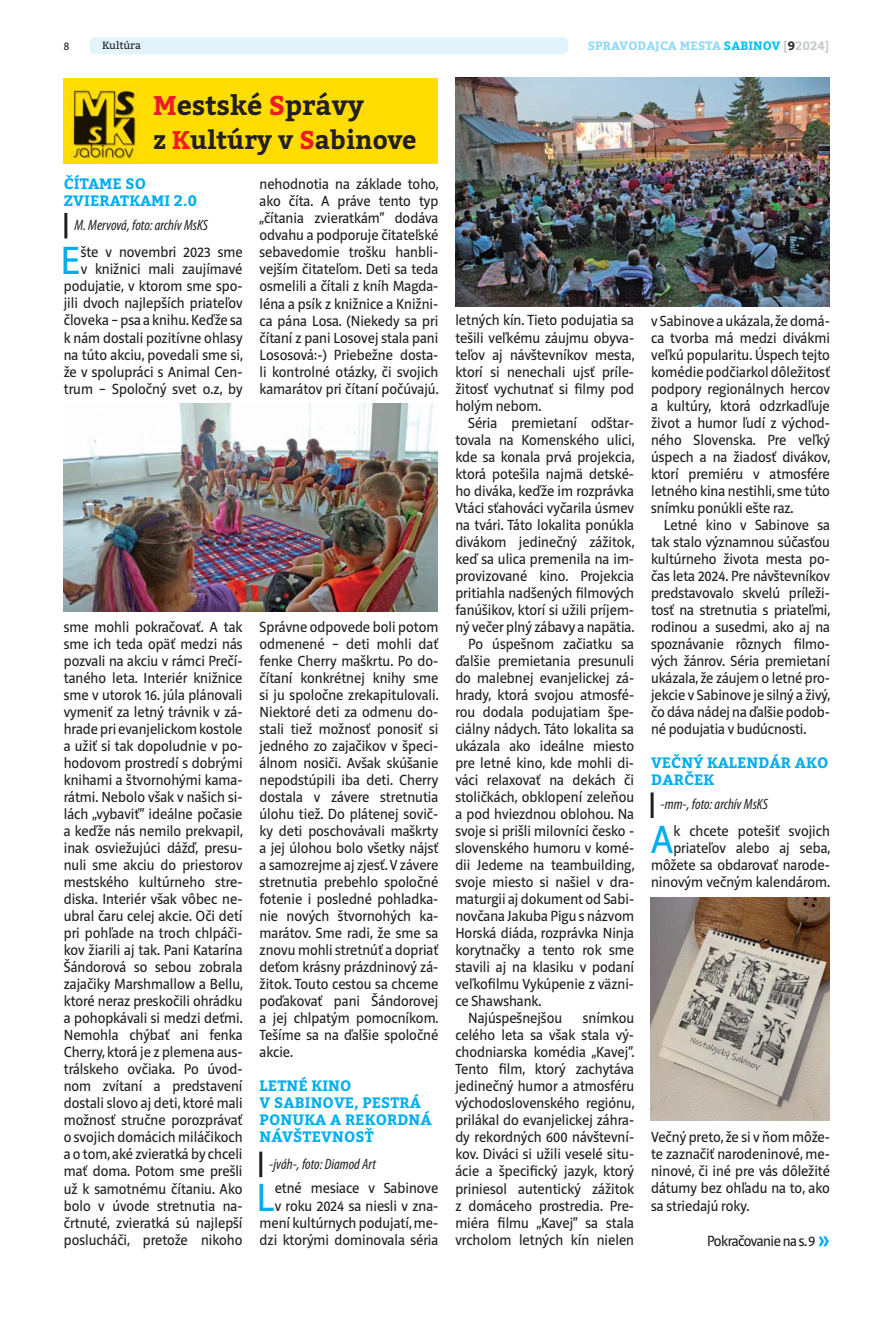
<style>
.page{position:relative;width:893px;height:1319px;background:#fff}
.page>*{position:absolute;margin:0;border:0;box-sizing:border-box;transform-origin:0 0}
.t1{font:40.2px "Riga";color:#00aeef}
.t2{font:700 27px "Bitter";color:#231f20}
.t3{font:700 25.5px "Bitter";color:#231f20}
.t4{font:15px/17px "Riga";color:#231f20;text-align:justify}
.t5{font:700 15px/17px "Bitter";letter-spacing:.01em;color:#00aeef}
.t6{font:italic condensed 15px "Myriad Pro";color:#231f20}
.t7{font:15px "Riga";letter-spacing:-.03em;color:#231f20}
.t8{font:700 12px "Bitter";letter-spacing:.01em;color:#8ed8f8}
.t9{font:12px "Riga";color:#231f20}
.t10{font:10.5px "Bitter";color:#231f20}
.s1{color:#00c0f3}
.s2{color:#c6c8ca}
.s3{color:#231f20}
.s4{color:#ed1c24}
</style>
<div class="page">
<div style="left:89px;top:37px;width:479px;height:17px;background:#e1f4fd;border-radius:6px"></div>
<div style="left:64px;top:79px;width:374px;height:85px;background:#fd0"></div>
<img style="left:72px;top:85px;width:66px;height:75px">
<hr style="left:64px;top:213px;width:3px;height:25px;background:#231f20">
<img style="left:63px;top:404px;width:375px;height:207px">
<hr style="left:259px;top:1151px;width:3px;height:25px;background:#231f20">
<img style="left:455px;top:78px;width:375px;height:228px">
<hr style="left:651px;top:792px;width:3px;height:25px;background:#231f20">
<img style="left:650px;top:897px;width:179px;height:223px">
<p class="t9" style="left:64px;top:40px;width:7px">8</p>
<p class="t10" style="left:102px;top:40px;width:40px">Kultúra</p>
<p class="t8" style="left:588px;top:40px;width:243px">SPRAVODAJCA MESTA <span class="s1">SABINOV</span> <span class="s2">[</span><span class="s3">9</span><span class="s2">2024]</span></p>
<h2 class="t2" style="left:153px;top:92px;width:213px"><span class="s4">M</span>estské <span class="s4">S</span>právy</h2>
<h3 class="t3" style="left:153px;top:128px;width:265px">z <span class="s4">K</span>ultúry v <span class="s4">S</span>abinove</h3>
<p class="t5" style="left:64px;top:176px;width:135px">ČÍTAME SO<br>ZVIERATKAMI 2.0</p>
<p class="t6" style="left:74px;top:219px;width:135px">M. Mervová, foto: archív MsKS</p>
<p class="t4" style="left:64px;top:244px;width:181px;text-align:right">šte v novembri 2023 sme<br>v knižnici mali zaujímavé podujatie, v ktorom sme spo&shy;jili dvoch najlepších priateľov človeka – psa a knihu. Keďže sa k nám dostali pozitívne ohlasy na túto akciu, povedali sme si, že v spolupráci s Animal Cen&shy;trum – Spoločný svet o.z, by</p>
<h1 class="t1" style="left:61px;top:241px;width:22px">E</h1>
<p class="t4" style="left:260px;top:176px;width:181px">nehodnotia na základe toho, ako číta. A práve tento typ „čítania zvieratkám“ dodáva odvahu a podporuje čitateľské sebavedomie trošku hanbli&shy;vejším čitateľom. Deti sa teda osmelili a čítali z kníh Magda&shy;léna a psík z knižnice a Knižni&shy;ca pána Losa. (Niekedy sa pri čítaní z pani Losovej stala pani Lososová:-) Priebežne dosta&shy;li kontrolné otázky, či svojich kamarátov pri čítaní počúvajú.</p>
<p class="t4" style="left:64px;top:619px;width:181px">sme mohli pokračovať. A tak sme ich teda opäť medzi nás pozvali na akciu v rámci Prečí&shy;taného leta. Interiér knižnice sme v utorok 16. júla plánovali vymeniť za letný trávnik v zá&shy;hrade pri evanjelickom kostole a užiť si tak dopoludnie v po&shy;hodovom prostredí s dobrými knihami a štvornohými kama&shy;rátmi. Nebolo však v našich si&shy;lách „vybaviť“ ideálne počasie a keďže nás nemilo prekvapil, inak osviežujúci dážď, presu&shy;nuli sme akciu do priestorov mestského kultúrneho stre&shy;diska. Interiér však vôbec ne&shy;ubral čaru celej akcie. Oči detí pri pohľade na troch chlpáči&shy;kov žiarili aj tak. Pani Katarína Šándorová so sebou zobrala zajačiky Marshmallow a Bellu, ktoré neraz preskočili ohrádku a pohopkávali si medzi deťmi.<br>Nemohla chýbať ani fenka Cherry, ktorá je z plemena aus&shy;trálskeho ovčiaka. Po úvod&shy;nom zvítaní a predstavení dostali slovo aj deti, ktoré mali možnosť stručne porozprávať o svojich domácich miláčikoch a o tom, aké zvieratká by chceli mať doma. Potom sme prešli už k samotnému čítaniu. Ako bolo v úvode stretnutia na&shy;črtnuté, zvieratká sú najlepší poslucháči, pretože nikoho</p>
<p class="t4" style="left:260px;top:619px;width:181px">Správne odpovede boli potom odmenené – deti mohli dať fenke Cherry maškrtu. Po do&shy;čítaní konkrétnej knihy sme si ju spoločne zrekapitulovali.<br>Niektoré deti za odmenu do&shy;stali tiež možnosť ponosiť si jedného zo zajačikov v špeci&shy;álnom nosiči. Avšak skúšanie nepodstúpili iba deti. Cherry dostala v závere stretnutia úlohu tiež. Do plátenej sovič&shy;ky deti poschovávali maškrty a jej úlohou bolo všetky nájsť a samozrejme aj zjesť. V závere stretnutia prebehlo spoločné fotenie i posledné pohladka&shy;nie nových štvornohých ka&shy;marátov. Sme radi, že sme sa znovu mohli stretnúť a dopriať deťom krásny prázdninový zá&shy;žitok. Touto cestou sa chceme poďakovať pani Šándorovej a jej chlpatým pomocníkom.<br>Tešíme sa na ďalšie spoločné akcie.</p>
<p class="t5" style="left:260px;top:1078px;width:174px">LETNÉ KINO<br>V SABINOVE, PESTRÁ<br>PONUKA A REKORDNÁ<br>NÁVŠTEVNOSŤ</p>
<p class="t6" style="left:269px;top:1157px;width:108px">-jváh-, foto: Diamod Art</p>
<p class="t4" style="left:260px;top:1180px;width:180px;text-align:right">etné mesiace v Sabinove<br>v roku 2024 sa niesli v zna&shy;mení kultúrnych podujatí, me&shy;dzi ktorými dominovala séria</p>
<h1 class="t1" style="left:256px;top:1176px;width:20px">L</h1>
<p class="t4" style="left:455px;top:313px;width:181px">letných kín. Tieto podujatia sa tešili veľkému záujmu obyva&shy;teľov aj návštevníkov mesta, ktorí si nenechali ujsť príle&shy;žitosť vychutnať si filmy pod holým nebom.</p>
<p class="t4" style="left:468px;top:415px;width:168px">Séria premietaní odštar-</p>
<p class="t4" style="left:455px;top:432px;width:181px">tovala na Komenského ulici,</p>
<p class="t4" style="left:455px;top:449px;width:181px">kde sa konala prvá projekcia,</p>
<p class="t4" style="left:455px;top:466px;width:180px">ktorá potešila najmä detské-</p>
<p class="t4" style="left:455px;top:483px;width:180px">ho diváka, keďže im rozprávka</p>
<p class="t4" style="left:455px;top:500px;width:180px">Vtáci sťahováci vyčarila úsmev</p>
<p class="t4" style="left:455px;top:517px;width:180px">na tvári. Táto lokalita ponúkla</p>
<p class="t4" style="left:455px;top:534px;width:181px">divákom jedinečný zážitok,</p>
<p class="t4" style="left:455px;top:551px;width:180px">keď sa ulica premenila na im-</p>
<p class="t4" style="left:455px;top:568px;width:180px">provizované kino. Projekcia</p>
<p class="t4" style="left:455px;top:585px;width:180px">pritiahla nadšených filmových</p>
<p class="t4" style="left:455px;top:602px;width:180px">fanúšikov, ktorí si užili príjem-</p>
<p class="t4" style="left:455px;top:619px;width:181px">ný večer plný zábavy a napätia.</p>
<p class="t4" style="left:468px;top:636px;width:168px">Po úspešnom začiatku sa</p>
<p class="t4" style="left:455px;top:653px;width:180px">ďalšie premietania presunuli</p>
<p class="t4" style="left:455px;top:670px;width:180px">do malebnej evanjelickej zá-</p>
<p class="t4" style="left:455px;top:687px;width:180px">hrady, ktorá svojou atmosfé-</p>
<p class="t4" style="left:455px;top:704px;width:180px">rou dodala podujatiam špe-</p>
<p class="t4" style="left:455px;top:721px;width:180px">ciálny nádych. Táto lokalita sa</p>
<p class="t4" style="left:455px;top:738px;width:180px">ukázala ako ideálne miesto</p>
<p class="t4" style="left:455px;top:755px;width:180px">pre letné kino, kde mohli di-</p>
<p class="t4" style="left:455px;top:772px;width:180px">váci relaxovať na dekách či</p>
<p class="t4" style="left:455px;top:789px;width:180px">stoličkách, obklopení zeleňou</p>
<p class="t4" style="left:455px;top:806px;width:180px">a pod hviezdnou oblohou. Na</p>
<p class="t4" style="left:455px;top:823px;width:180px">svoje si prišli milovníci česko -</p>
<p class="t4" style="left:455px;top:840px;width:180px">slovenského humoru v komé-</p>
<p class="t4" style="left:455px;top:857px;width:181px">dii Jedeme na teambuilding,</p>
<p class="t4" style="left:455px;top:874px;width:180px">svoje miesto si našiel v dra-</p>
<p class="t4" style="left:455px;top:891px;width:180px">maturgii aj dokument od Sabi-</p>
<p class="t4" style="left:455px;top:908px;width:180px">novčana Jakuba Pigu s názvom</p>
<p class="t4" style="left:455px;top:925px;width:180px">Horská diáda, rozprávka Ninja</p>
<p class="t4" style="left:455px;top:942px;width:180px">korytnačky a tento rok sme</p>
<p class="t4" style="left:455px;top:959px;width:180px">stavili aj na klasiku v podaní</p>
<p class="t4" style="left:455px;top:976px;width:180px">veľkofilmu Vykúpenie z väzni-</p>
<p class="t4" style="left:455px;top:993px;width:88px">ce Shawshank.</p>
<p class="t4" style="left:468px;top:1010px;width:96px">Najúspešnejšou</p>
<p class="t4" style="left:455px;top:1010px;width:181px;text-indent:127px">snímkou celého leta sa však stala vý&shy;chodniarska komédia „Kavej“.<br>Tento film, ktorý zachytáva jedinečný humor a atmosféru východoslovenského regiónu, prilákal do evanjelickej záhra&shy;dy rekordných 600 návštevní&shy;kov. Diváci si užili veselé situ&shy;ácie a špecifický jazyk, ktorý priniesol autentický zážitok z domáceho prostredia. Pre&shy;miéra filmu „Kavej“ sa stala vrcholom letných kín nielen</p>
<p class="t4" style="left:651px;top:313px;width:181px">v Sabinove a ukázala, že domá&shy;ca tvorba má medzi divákmi veľkú popularitu. Úspech tejto komédie podčiarkol dôležitosť podpory regionálnych hercov a kultúry, ktorá odzrkadľuje život a humor ľudí z východ&shy;ného Slovenska. Pre veľký úspech a na žiadosť divákov, ktorí premiéru v atmosfére letného kina nestihli, sme túto snímku ponúkli ešte raz.</p>
<p class="t4" style="left:651px;top:517px;width:181px;text-indent:13px">Letné kino v Sabinove sa tak stalo významnou súčasťou kultúrneho života mesta po&shy;čas leta 2024. Pre návštevníkov predstavovalo skvelú príleži&shy;tosť na stretnutia s priateľmi, rodinou a susedmi, ako aj na spoznávanie rôznych filmo&shy;vých žánrov. Séria premietaní ukázala, že záujem o letné pro&shy;jekcie v Sabinove je silný a živý, čo dáva nádej na ďalšie podob&shy;né podujatia v budúcnosti.</p>
<p class="t5" style="left:651px;top:755px;width:179px">VEČNÝ KALENDÁR AKO<br>DARČEK</p>
<p class="t6" style="left:661px;top:798px;width:109px">-mm-, foto: archív MsKS</p>
<p class="t4" style="left:651px;top:823px;width:181px;text-align:right">k chcete potešiť svojich priateľov alebo aj seba, môžete sa obdarovať narode&shy;ninovým večným kalendárom.</p>
<h1 class="t1" style="left:651px;top:819px;width:24px">A</h1>
<p class="t4" style="left:651px;top:1129px;width:180px">Večný preto, že si v ňom môže&shy;te zaznačiť narodeninové, me&shy;ninové, či iné pre vás dôležité dátumy bez ohľadu na to, ako sa striedajú roky.</p>
<p class="t7" style="left:707px;top:1233px;width:110px">Pokračovanie na s. 9</p>
</div>
